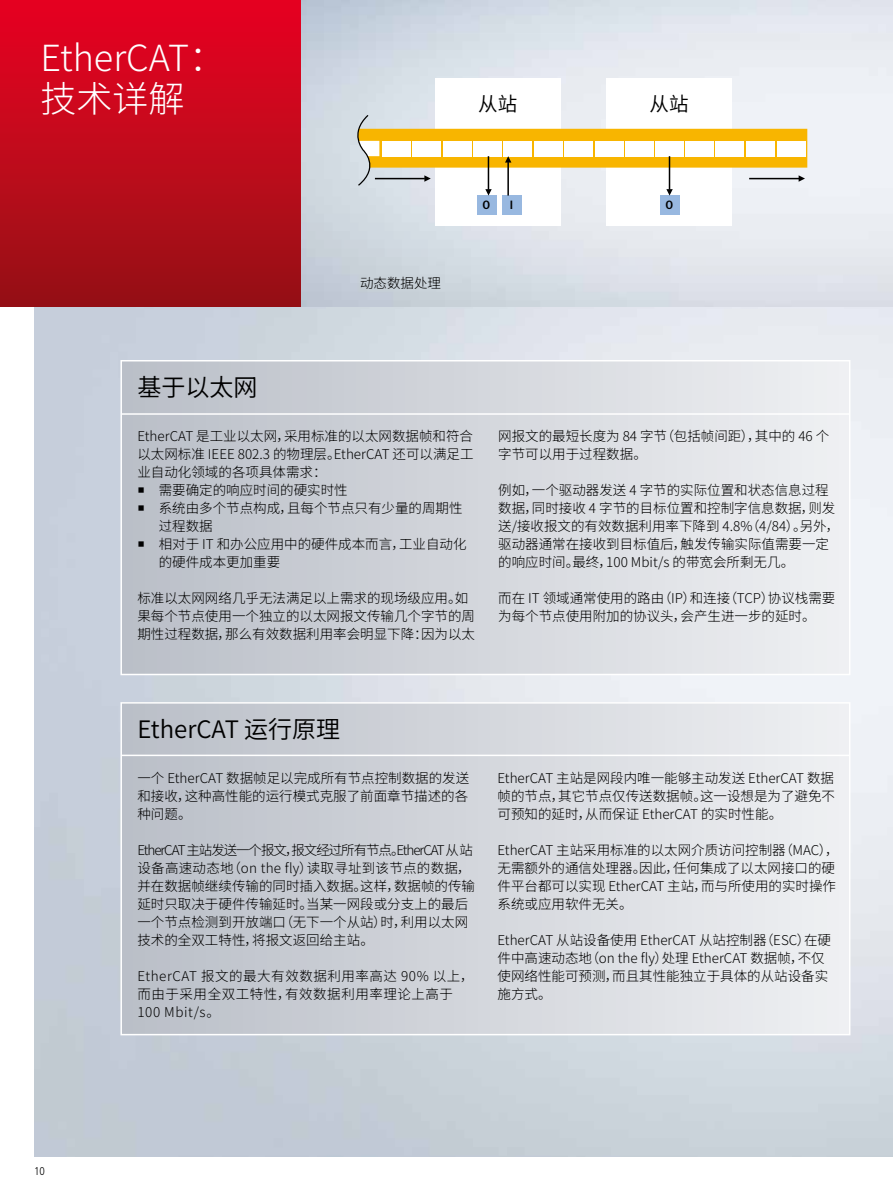
<style>
.page{position:relative;width:893px;height:1191px;background:#fff}
.page>*{position:absolute;margin:0;border:0;box-sizing:border-box;transform-origin:0 0}
.t1{font:100 36px/40.5px "Noto Sans SC";color:#fff}
.t2{font:100 24px "Noto Sans SC";color:#000}
.t3{font:100 19.5px "Noto Sans SC";color:#000}
.t4{font:100 13.5px/18px "Noto Sans SC";color:#000}
.t5{font:100 13.5px/18px "Noto Sans SC";letter-spacing:.04em;color:#000}
.t6{font:700 condensed 12px "Frutiger LT Pro";color:#000}
.t7{font:300 condensed 11.25px "Frutiger LT Pro";color:#000}
</style>
<div class="page">
<img style="left:34px;top:306px;width:859px;height:851px">
<img style="left:300px;top:0;width:593px;height:306px">
<div style="left:0;top:0;width:300px;height:306px;background:linear-gradient(to bottom,#e90121,#961115)"></div>
<div style="left:435px;top:78px;width:126px;height:148px;background:#fff"></div>
<div style="left:606px;top:78px;width:126px;height:148px;background:#fff"></div>
<div style="left:477px;top:195px;width:19px;height:20px;background:#98b8e0"></div>
<div style="left:502px;top:195px;width:20px;height:20px;background:#98b8e0"></div>
<div style="left:660px;top:195px;width:19px;height:20px;background:#98b8e0"></div>
<svg style="left:348px;top:114px;width:459px;height:81px"></svg>
<div style="left:121px;top:361px;width:729px;height:313px;background:linear-gradient(to right,#babec7,#eff0f3)"></div>
<div style="left:120px;top:360px;width:730px;height:315px;border:2px solid #fff"></div>
<div style="left:121px;top:703px;width:729px;height:331px;background:linear-gradient(to right,#babec7,#eff0f3)"></div>
<div style="left:120px;top:702px;width:730px;height:333px;border:2px solid #fff"></div>
<hr style="left:121px;top:413px;width:729px;height:2px;background:#fff">
<hr style="left:121px;top:754px;width:729px;height:2px;background:#fff">
<svg style="left:139px;top:487px;width:5px;height:6px"></svg>
<svg style="left:139px;top:505px;width:5px;height:6px"></svg>
<svg style="left:139px;top:541px;width:5px;height:6px"></svg>
<h1 class="t1" style="left:40px;top:38px;width:186px">EtherCAT：技术详解</h1>
<h2 class="t2" style="left:137px;top:374px;width:121px">基于以太网</h2>
<p class="t4" style="left:360px;top:274px;width:82px">动态数据处理</p>
<h3 class="t3" style="left:478px;top:92px;width:40px">从站</h3>
<h3 class="t3" style="left:650px;top:92px;width:40px">从站</h3>
<p class="t6" style="left:483px;top:197px;width:9px">O</p>
<p class="t6" style="left:510px;top:197px;width:5px">I</p>
<p class="t6" style="left:665px;top:197px;width:9px">O</p>
<p class="t7" style="left:34px;top:1164px;width:13px">10</p>
<p class="t4" style="left:137px;top:427px;width:337px">EtherCAT 是工业以太网，采用标准的以太网数据帧和符合</p>
<p class="t4" style="left:137px;top:445px;width:338px">以太网标准 IEEE 802.3 的物理层。EtherCAT 还可以满足工</p>
<p class="t4" style="left:137px;top:463px;width:190px">业自动化领域的各项具体需求：</p>
<p class="t4" style="left:159px;top:481px;width:190px">需要确定的响应时间的硬实时性</p>
<p class="t4" style="left:159px;top:499px;width:305px">系统由多个节点构成，且每个节点只有少量的周期性</p>
<p class="t4" style="left:159px;top:517px;width:55px">过程数据</p>
<p class="t4" style="left:159px;top:535px;width:309px">相对于 IT 和办公应用中的硬件成本而言，工业自动化</p>
<p class="t4" style="left:159px;top:553px;width:123px">的硬件成本更加重要</p>
<p class="t4" style="left:137px;top:589px;width:339px">标准以太网网络几乎无法满足以上需求的现场级应用。如果每个节点使用一个独立的以太网报文传输几个字节的周期性过程数据，那么有效数据利用率会明显下降：因为以太</p>
<p class="t4" style="left:498px;top:427px;width:333px">网报文的最短长度为 84 字节（包括帧间距），其中的 46 个字节可以用于过程数据。</p>
<p class="t4" style="left:498px;top:481px;width:343px">例如，一个驱动器发送 4 字节的实际位置和状态信息过程数据，同时接收 4 字节的目标位置和控制字信息数据，则发送/接收报文的有效数据利用率下降到 4.8%（4/84）。另外，驱动器通常在接收到目标值后，触发传输实际值需要一定的响应时间。最终，100 Mbit/s 的带宽会所剩无几。</p>
<p class="t4" style="left:498px;top:589px;width:339px">而在 IT 领域通常使用的路由（IP）和连接（TCP）协议栈需要为每个节点使用附加的协议头，会产生进一步的延时。</p>
<h2 class="t2" style="left:137px;top:716px;width:204px">EtherCAT 运行原理</h2>
<p class="t4" style="left:137px;top:769px;width:333px;text-align:justify">一个 EtherCAT 数据帧足以完成所有节点控制数据的发送和接收，这种高性能的运行模式克服了前面章节描述的各种问题。</p>
<p class="t4" style="left:137px;top:841px;width:339px">EtherCAT 主站发送一个报文，报文经过所有节点。EtherCAT 从站设备高速动态地（on the fly）读取寻址到该节点的数据，并在数据帧继续传输的同时插入数据。这样，数据帧的传输延时只取决于硬件传输延时。当某一网段或分支上的最后一个节点检测到开放端口（无下一个从站）时，利用以太网技术的全双工特性，将报文返回给主站。</p>
<p class="t5" style="left:137px;top:967px;width:338px">EtherCAT 报文的最大有效数据利用率高达 90% 以上，而由于采用全双工特性，有效数据利用率理论上高于<br>100 Mbit/s。</p>
<p class="t4" style="left:497px;top:769px;width:339px;text-align:justify">EtherCAT 主站是网段内唯一能够主动发送 EtherCAT 数据帧的节点，其它节点仅传送数据帧。这一设想是为了避免不可预知的延时，从而保证 EtherCAT 的实时性能。</p>
<p class="t4" style="left:497px;top:841px;width:343px">EtherCAT 主站采用标准的以太网介质访问控制器（MAC），无需额外的通信处理器。因此，任何集成了以太网接口的硬件平台都可以实现 EtherCAT 主站，而与所使用的实时操作系统或应用软件无关。</p>
<p class="t4" style="left:497px;top:931px;width:335px">EtherCAT 从站设备使用 EtherCAT 从站控制器（ESC）在硬件中高速动态地（on the fly）处理 EtherCAT 数据帧，不仅使网络性能可预测，而且其性能独立于具体的从站设备实施方式。</p>
</div>
